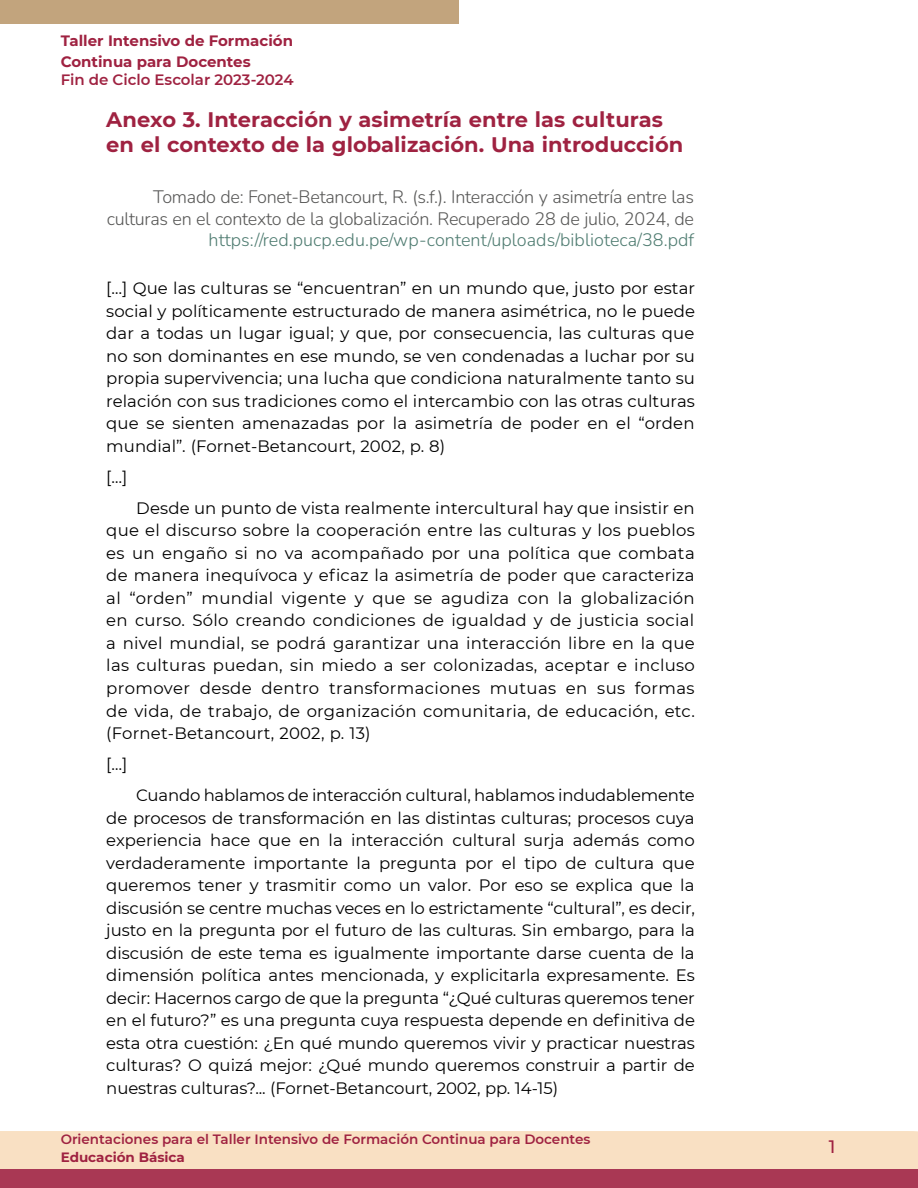
<style>
.page{position:relative;width:918px;height:1188px;background:#fff}
.page>*{position:absolute;margin:0;border:0;box-sizing:border-box;transform-origin:0 0}
.t1{font:700 21px/25.2px "Montserrat";letter-spacing:.005em;color:#9f2241}
.t2{font:200 18px/21.6px "Nunito";letter-spacing:-.015em;color:#575756;text-align:right}
.t3{font:200 18px "Nunito";color:#4f7c71}
.t4{font:500 18px "Montserrat";color:#9f2241}
.t5{font:16.5px/22.5px "Montserrat";letter-spacing:.005em;color:#000;text-align:justify}
.t6{font:700 15px/21px "Montserrat";color:#9f2241}
.t7{font:600 15px "Montserrat";color:#9f2241}
.t8{font:600 13.5px "Montserrat";color:#9f2241}
.t9{font:700 13.5px "Montserrat";color:#9f2241}
</style>
<div class="page">
<div style="left:0;top:1131px;width:918px;height:38px;background:#f9e0c3"></div>
<div style="left:0;top:0;width:459px;height:24px;background:#c2a47d"></div>
<div style="left:0;top:1169px;width:918px;height:19px;background:#a93854"></div>
<p class="t6" style="left:61px;top:30px;width:234px">Taller Intensivo de Formación<br>Continua para Docentes</p>
<p class="t7" style="left:61px;top:69px;width:234px">Fin de Ciclo Escolar 2023-2024</p>
<p class="t1" style="left:106px;top:106px;width:579px">Anexo 3. Interacción y asimetría entre las culturas en el contexto de la globalización. Una introducción</p>
<p class="t2" style="left:107px;top:186px;width:589px">Tomado de: Fonet-Betancourt, R. (s.f.). Interacción y asimetría entre las culturas en el contexto de la globalización. Recuperado 28 de julio, 2024, de</p>
<p class="t3" style="left:209px;top:228px;width:487px">https://red.pucp.edu.pe/wp-content/uploads/biblioteca/38.pdf</p>
<p class="t5" style="left:106px;top:277px;width:590px">[…] Que las culturas se “encuentran” en un mundo que, justo por estar social y políticamente estructurado de manera asimétrica, no le puede dar a todas un lugar igual; y que, por consecuencia, las culturas que no son dominantes en ese mundo, se ven condenadas a luchar por su propia supervivencia; una lucha que condiciona naturalmente tanto su relación con sus tradiciones como el intercambio con las otras culturas que se sienten amenazadas por la asimetría de poder en el “orden mundial”. (Fornet-Betancourt, 2002, p. 8)</p>
<p class="t5" style="left:106px;top:465px;width:23px">[…]</p>
<p class="t5" style="left:106px;top:496px;width:590px;text-indent:30px">Desde un punto de vista realmente intercultural hay que insistir en que el discurso sobre la cooperación entre las culturas y los pueblos es un engaño si no va acompañado por una política que combata de manera inequívoca y eficaz la asimetría de poder que caracteriza al “orden” mundial vigente y que se agudiza con la globalización en curso. Sólo creando condiciones de igualdad y de justicia social a nivel mundial, se podrá garantizar una interacción libre en la que las culturas puedan, sin miedo a ser colonizadas, aceptar e incluso promover desde dentro transformaciones mutuas en sus formas de vida, de trabajo, de organización comunitaria, de educación, etc. (Fornet-Betancourt, 2002, p. 13)</p>
<p class="t5" style="left:106px;top:752px;width:23px">[…]</p>
<p class="t5" style="left:106px;top:783px;width:590px;text-indent:30px">Cuando hablamos de interacción cultural, hablamos indudablemente de procesos de transformación en las distintas culturas; procesos cuya experiencia hace que en la interacción cultural surja además como verdaderamente importante la pregunta por el tipo de cultura que queremos tener y trasmitir como un valor. Por eso se explica que la discusión se centre muchas veces en lo estrictamente “cultural”, es decir, justo en la pregunta por el futuro de las culturas. Sin embargo, para la discusión de este tema es igualmente importante darse cuenta de la dimensión política antes mencionada, y explicitarla expresamente. Es decir: Hacernos cargo de que la pregunta “¿Qué culturas queremos tener en el futuro?” es una pregunta cuya respuesta depende en definitiva de esta otra cuestión: ¿En qué mundo queremos vivir y practicar nuestras culturas? O quizá mejor: ¿Qué mundo queremos construir a partir de nuestras culturas?... (Fornet-Betancourt, 2002, pp. 14-15)</p>
<p class="t8" style="left:61px;top:1130px;width:531px">Orientaciones para el Taller Intensivo de Formación Continua para Docentes</p>
<p class="t9" style="left:61px;top:1148px;width:126px">Educación Básica</p>
<p class="t4" style="left:829px;top:1134px;width:8px">1</p>
</div>
